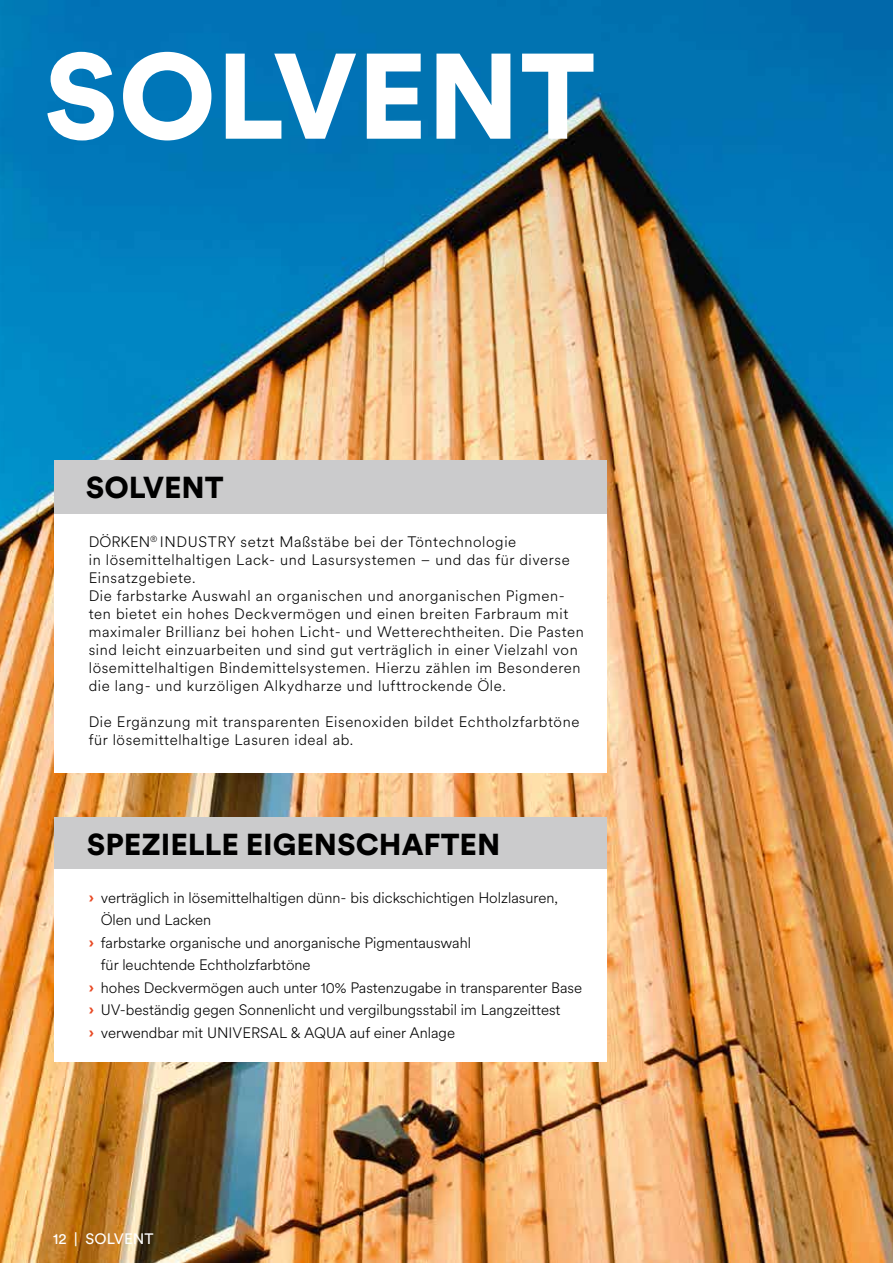
<style>
.page{position:relative;width:893px;height:1263px;background:#fff}
.page>*{position:absolute;margin:0;border:0;box-sizing:border-box;transform-origin:0 0}
.t1{font:900 120px "Circular XX";color:#fff}
.t2{font:900 30px "Circular XX";color:#000}
.t3{font:300 15px/18px "Circular XX";letter-spacing:.04em;color:#000}
.t4{font:300 15px "Circular XX";color:#000}
.t5{font:15px "Circular XX";letter-spacing:.01em;color:#fff}
.s1{font-weight:900;color:#e84924}
</style>
<div class="page">
<img style="left:0;top:0;width:893px;height:1263px">
<div style="left:54px;top:854px;width:553px;height:208px;background:#fff"></div>
<div style="left:54px;top:817px;width:553px;height:51px;background:#cbcbcc"></div>
<div style="left:54px;top:496px;width:553px;height:277px;background:#fff"></div>
<div style="left:54px;top:460px;width:553px;height:53px;background:#cbcbcc"></div>
<h1 class="t1" style="left:44px;top:13px;width:553px">SOLVENT</h1>
<h2 class="t2" style="left:86px;top:467px;width:139px">SOLVENT</h2>
<p class="t3" style="left:89px;top:532px;width:497px">DÖRKEN<sup>®</sup> INDUSTRY setzt Maßstäbe bei der Töntechnologie<br>in lösemittelhaltigen Lack- und Lasursystemen – und das für diverse Einsatzgebiete.<br>Die farbstarke Auswahl an organischen und anorganischen Pigmen&shy;ten bietet ein hohes Deckvermögen und einen breiten Farbraum mit maximaler Brillianz bei hohen Licht- und Wetterechtheiten. Die Pasten sind leicht einzuarbeiten und sind gut verträglich in einer Vielzahl von lösemittelhaltigen Bindemittelsystemen. Hierzu zählen im Besonderen die lang- und kurzöligen Alkydharze und lufttrockende Öle.</p>
<p class="t3" style="left:89px;top:712px;width:492px">Die Ergänzung mit transparenten Eisenoxiden bildet Echtholzfarbtöne für lösemittelhaltige Lasuren ideal ab.</p>
<h2 class="t2" style="left:87px;top:824px;width:415px">SPEZIELLE EIGENSCHAFTEN</h2>
<p class="t4" style="left:89px;top:887px;width:471px"><span class="s1">›</span> verträglich in lösemittelhaltigen dünn- bis dickschichtigen Holzlasuren,</p>
<p class="t4" style="left:101px;top:910px;width:112px">Ölen und Lacken</p>
<p class="t4" style="left:89px;top:932px;width:384px"><span class="s1">›</span> farbstarke organische und anorganische Pigmentauswahl</p>
<p class="t4" style="left:101px;top:955px;width:211px">für leuchtende Echtholzfarbtöne</p>
<p class="t4" style="left:89px;top:977px;width:495px"><span class="s1">›</span> hohes Deckvermögen auch unter 10% Pastenzugabe in transparenter Base</p>
<p class="t4" style="left:89px;top:1000px;width:473px"><span class="s1">›</span> UV-beständig gegen Sonnenlicht und vergilbungsstabil im Langzeittest</p>
<p class="t4" style="left:89px;top:1022px;width:368px"><span class="s1">›</span> verwendbar mit UNIVERSAL &amp; AQUA auf einer Anlage</p>
<p class="t5" style="left:53px;top:1229px;width:102px">12 | SOLVENT</p>
</div>
